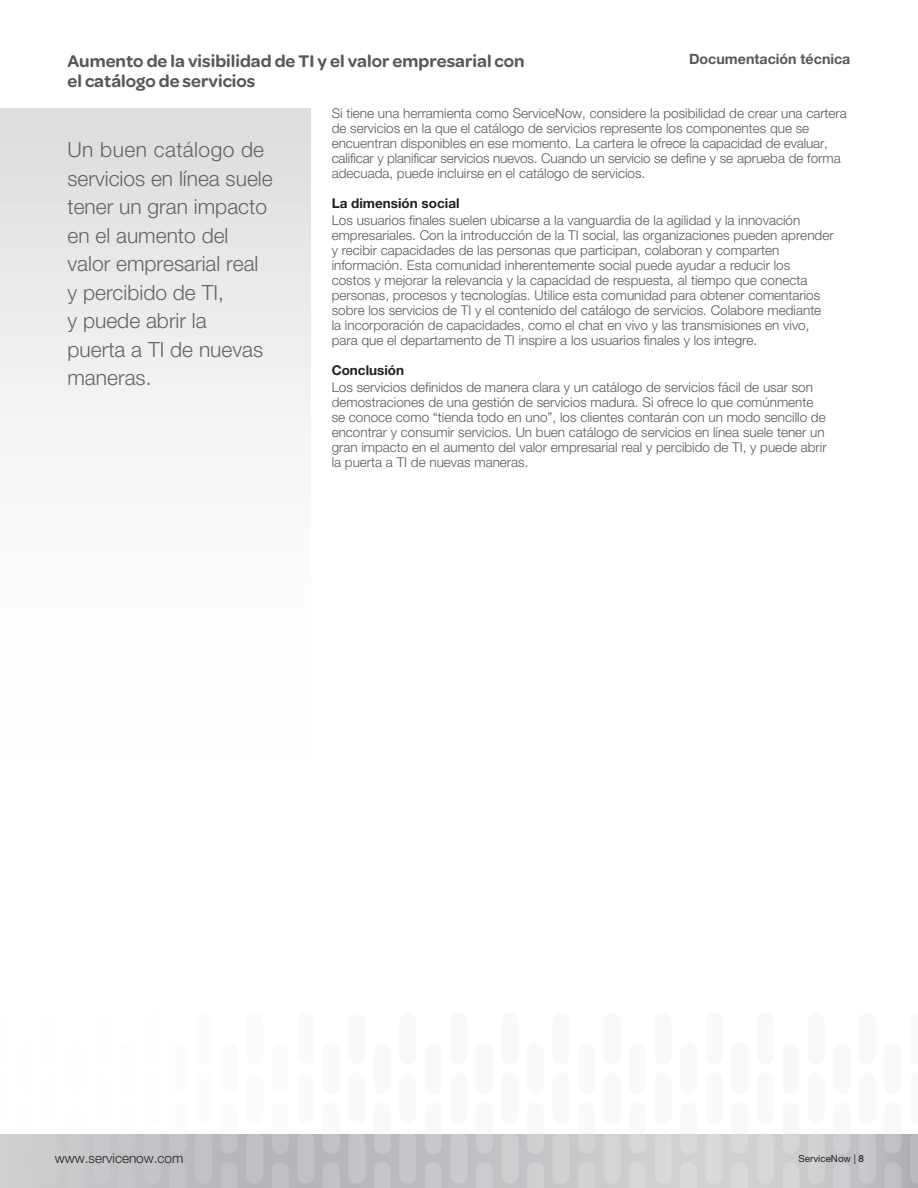
<style>
.page{position:relative;width:918px;height:1188px;background:#fff}
.page>*{position:absolute;margin:0;border:0;box-sizing:border-box;transform-origin:0 0}
.t1{font:300 21px/28.5px "Helvetica Neue LT Std";color:#646464}
.t2{font:600 18px "Omnes";color:#57585a}
.t3{font:700 14.25px "Helvetica Neue LT Std";color:#57585a}
.t4{font:300 13.5px/15px "Helvetica Neue LT Std";color:#57585a}
.t5{font:700 13.5px "Helvetica Neue LT Std";color:#231f20}
.t6{font:300 13.5px "Helvetica Neue LT Std";color:#231f20}
.t7{font:9.75px "Helvetica Neue LT Std";color:#231f20}
.s1{font-weight:500}
</style>
<div class="page">
<svg style="left:0;top:1134px;width:918px;height:54px;background:#c1c2c5"></svg>
<svg style="left:0;top:1134px;width:8px;height:50px"></svg>
<svg style="left:42px;top:1134px;width:17px;height:50px"></svg>
<svg style="left:93px;top:1134px;width:17px;height:50px"></svg>
<svg style="left:144px;top:1134px;width:17px;height:50px"></svg>
<svg style="left:195px;top:1134px;width:17px;height:50px"></svg>
<svg style="left:246px;top:1134px;width:17px;height:50px"></svg>
<svg style="left:297px;top:1134px;width:17px;height:50px"></svg>
<svg style="left:348px;top:1134px;width:17px;height:50px"></svg>
<svg style="left:399px;top:1134px;width:17px;height:50px"></svg>
<svg style="left:450px;top:1134px;width:17px;height:50px"></svg>
<svg style="left:501px;top:1134px;width:17px;height:50px"></svg>
<svg style="left:553px;top:1134px;width:17px;height:50px"></svg>
<svg style="left:604px;top:1134px;width:17px;height:50px"></svg>
<svg style="left:655px;top:1134px;width:17px;height:50px"></svg>
<svg style="left:706px;top:1134px;width:17px;height:50px"></svg>
<svg style="left:757px;top:1134px;width:17px;height:50px"></svg>
<svg style="left:808px;top:1134px;width:17px;height:50px"></svg>
<svg style="left:859px;top:1134px;width:17px;height:50px"></svg>
<svg style="left:910px;top:1134px;width:8px;height:50px"></svg>
<svg style="left:16px;top:1134px;width:17px;height:20px"></svg>
<svg style="left:67px;top:1134px;width:17px;height:20px"></svg>
<svg style="left:118px;top:1134px;width:18px;height:20px"></svg>
<svg style="left:170px;top:1134px;width:17px;height:20px"></svg>
<svg style="left:221px;top:1134px;width:17px;height:20px"></svg>
<svg style="left:272px;top:1134px;width:17px;height:20px"></svg>
<svg style="left:323px;top:1134px;width:17px;height:20px"></svg>
<svg style="left:374px;top:1134px;width:17px;height:20px"></svg>
<svg style="left:425px;top:1134px;width:17px;height:20px"></svg>
<svg style="left:476px;top:1134px;width:17px;height:20px"></svg>
<svg style="left:527px;top:1134px;width:17px;height:20px"></svg>
<svg style="left:578px;top:1134px;width:17px;height:20px"></svg>
<svg style="left:629px;top:1134px;width:17px;height:20px"></svg>
<svg style="left:680px;top:1134px;width:17px;height:20px"></svg>
<svg style="left:731px;top:1134px;width:17px;height:20px"></svg>
<svg style="left:782px;top:1134px;width:17px;height:20px"></svg>
<svg style="left:833px;top:1134px;width:17px;height:20px"></svg>
<svg style="left:884px;top:1134px;width:17px;height:20px"></svg>
<svg style="left:16px;top:1162px;width:17px;height:26px"></svg>
<svg style="left:67px;top:1162px;width:17px;height:26px"></svg>
<svg style="left:118px;top:1162px;width:18px;height:26px"></svg>
<svg style="left:170px;top:1162px;width:17px;height:26px"></svg>
<svg style="left:221px;top:1162px;width:17px;height:26px"></svg>
<svg style="left:272px;top:1162px;width:17px;height:26px"></svg>
<svg style="left:323px;top:1162px;width:17px;height:26px"></svg>
<svg style="left:374px;top:1162px;width:17px;height:26px"></svg>
<svg style="left:425px;top:1162px;width:17px;height:26px"></svg>
<svg style="left:476px;top:1162px;width:17px;height:26px"></svg>
<svg style="left:527px;top:1162px;width:17px;height:26px"></svg>
<svg style="left:578px;top:1162px;width:17px;height:26px"></svg>
<svg style="left:629px;top:1162px;width:17px;height:26px"></svg>
<svg style="left:680px;top:1162px;width:17px;height:26px"></svg>
<svg style="left:731px;top:1162px;width:17px;height:26px"></svg>
<svg style="left:782px;top:1162px;width:17px;height:26px"></svg>
<svg style="left:833px;top:1162px;width:17px;height:26px"></svg>
<svg style="left:884px;top:1162px;width:17px;height:26px"></svg>
<div style="left:0;top:109px;width:311px;height:745px;background:linear-gradient(to bottom,#e0e1e3,#fff)"></div>
<h2 class="t2" style="left:68px;top:50px;width:459px">Aumento de la visibilidad de TI y el valor empresarial con</h2>
<p class="t3" style="left:689px;top:50px;width:163px">Documentación técnica</p>
<h2 class="t2" style="left:68px;top:71px;width:190px">el catálogo de servicios</h2>
<p class="t4" style="left:332px;top:106px;width:517px">Si tiene una herramienta como ServiceNow, considere la posibilidad de crear una cartera de servicios en la que el catálogo de servicios represente los componentes que se encuentran disponibles en ese momento. La cartera le ofrece la capacidad de evaluar, calificar y planificar servicios nuevos. Cuando un servicio se define y se aprueba de forma adecuada, puede incluirse en el catálogo de servicios.</p>
<p class="t5" style="left:332px;top:195px;width:129px">La dimensión social</p>
<p class="t4" style="left:332px;top:213px;width:503px">Los usuarios finales suelen ubicarse a la vanguardia de la agilidad y la innovación empresariales. Con la introducción de la TI social, las organizaciones pueden aprender y recibir capacidades de las personas que participan, colaboran y comparten información. Esta comunidad inherentemente social puede ayudar a reducir los<br>costos y mejorar la relevancia y la capacidad de respuesta, al tiempo que conecta personas, procesos y tecnologías. Utilice esta comunidad para obtener comentarios sobre los servicios de TI y el contenido del catálogo de servicios. Colabore mediante la incorporación de capacidades, como el chat en vivo y las transmisiones en vivo, para que el departamento de TI inspire a los usuarios finales y los integre.</p>
<p class="t5" style="left:332px;top:362px;width:74px">Conclusión</p>
<p class="t4" style="left:332px;top:379px;width:496px">Los servicios definidos de manera clara y un catálogo de servicios fácil de usar son demostraciones de una gestión de servicios madura. Si ofrece lo que comúnmente se conoce como “tienda todo en uno”, los clientes contarán con un modo sencillo de encontrar y consumir servicios. Un buen catálogo de servicios en línea suele tener un gran impacto en el aumento del valor empresarial real y percibido de TI, y puede abrir la puerta a TI de nuevas maneras.</p>
<h1 class="t1" style="left:68px;top:135px;width:207px">Un buen catálogo de servicios en línea suele tener un gran impacto en el aumento del valor empresarial real y percibido de TI,<br>y puede abrir la<br>puerta a TI de nuevas maneras.</h1>
<p class="t6" style="left:55px;top:1150px;width:130px">www.servicenow.com</p>
<p class="t7" style="left:799px;top:1153px;width:67px">ServiceNow | <span class="s1">8</span></p>
</div>
